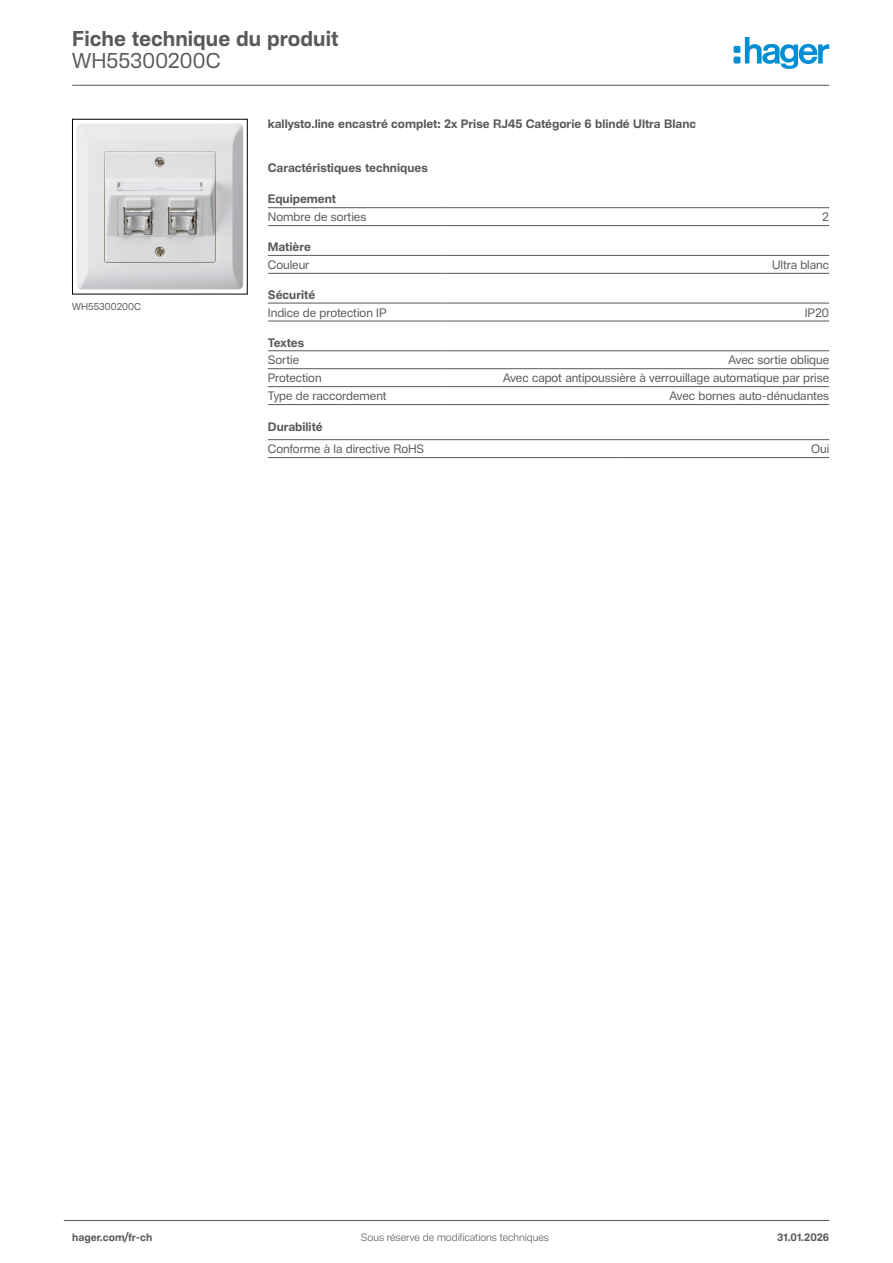
<style>
.page{position:relative;width:893px;height:1263px;background:#fff}
.page>*{position:absolute;margin:0;border:0;box-sizing:border-box;transform-origin:0 0}
.t1{font:700 21px "Hager Scale";color:#58595b}
.t2{font:21px "Hager Scale";color:#58595b}
.t3{font:12px "Hager Scale";color:#58595b}
.t4{font:700 12px "Hager Scale";color:#58595b}
.t5{font:300 10.5px "Hager Scale";color:#58595b}
.t6{font:700 10.5px "Hager Scale";color:#58595b}
.t7{font:9.75px "Hager Scale";color:#58595b}
</style>
<div class="page">
<hr style="left:64px;top:1220px;width:765px;height:1px;background:#58595b">
<hr style="left:72px;top:85px;width:757px;height:1px;background:#58595b">
<svg style="left:745px;top:37px;width:84px;height:32px"></svg>
<div style="left:733px;top:46px;width:7px;height:7px;background:#008fd5;border-radius:2px"></div>
<div style="left:733px;top:57px;width:7px;height:7px;background:#008fd5;border-radius:2px"></div>
<img style="left:77px;top:123px;width:166px;height:167px">
<hr style="left:268px;top:207px;width:177px;height:1px;background:#58595b">
<hr style="left:445px;top:207px;width:384px;height:1px;background:#58595b">
<hr style="left:268px;top:225px;width:177px;height:1px;background:#58595b">
<hr style="left:445px;top:225px;width:384px;height:1px;background:#58595b">
<hr style="left:268px;top:255px;width:177px;height:1px;background:#58595b">
<hr style="left:445px;top:255px;width:384px;height:1px;background:#58595b">
<hr style="left:268px;top:273px;width:177px;height:1px;background:#58595b">
<hr style="left:445px;top:273px;width:384px;height:1px;background:#58595b">
<hr style="left:268px;top:303px;width:177px;height:1px;background:#58595b">
<hr style="left:445px;top:303px;width:384px;height:1px;background:#58595b">
<hr style="left:268px;top:321px;width:177px;height:1px;background:#58595b">
<hr style="left:445px;top:321px;width:384px;height:1px;background:#58595b">
<hr style="left:268px;top:350px;width:177px;height:1px;background:#58595b">
<hr style="left:445px;top:350px;width:384px;height:1px;background:#58595b">
<hr style="left:268px;top:368px;width:177px;height:1px;background:#58595b">
<hr style="left:445px;top:368px;width:384px;height:1px;background:#58595b">
<hr style="left:268px;top:386px;width:177px;height:1px;background:#58595b">
<hr style="left:268px;top:404px;width:177px;height:1px;background:#58595b">
<hr style="left:445px;top:386px;width:384px;height:1px;background:#58595b">
<hr style="left:445px;top:404px;width:384px;height:1px;background:#58595b">
<hr style="left:268px;top:439px;width:350px;height:1px;background:#58595b">
<hr style="left:268px;top:457px;width:350px;height:1px;background:#58595b">
<hr style="left:618px;top:439px;width:211px;height:1px;background:#58595b">
<hr style="left:618px;top:457px;width:211px;height:1px;background:#58595b">
<h1 class="t1" style="left:72px;top:25px;width:268px">Fiche technique du produit</h1>
<h1 class="t2" style="left:72px;top:48px;width:150px">WH55300200C</h1>
<p class="t7" style="left:72px;top:301px;width:70px">WH55300200C</p>
<p class="t4" style="left:268px;top:117px;width:430px">kallysto.line encastré complet: 2x Prise RJ45 Catégorie 6 blindé Ultra Blanc</p>
<p class="t4" style="left:268px;top:160px;width:161px">Caractéristiques techniques</p>
<p class="t4" style="left:268px;top:192px;width:70px">Equipement</p>
<p class="t3" style="left:268px;top:210px;width:100px">Nombre de sorties</p>
<p class="t3" style="left:822px;top:210px;width:8px">2</p>
<p class="t4" style="left:268px;top:240px;width:45px">Matière</p>
<p class="t3" style="left:268px;top:258px;width:43px">Couleur</p>
<p class="t3" style="left:772px;top:258px;width:59px">Ultra blanc</p>
<p class="t4" style="left:268px;top:287px;width:49px">Sécurité</p>
<p class="t3" style="left:268px;top:305px;width:120px">Indice de protection IP</p>
<p class="t3" style="left:805px;top:305px;width:26px">IP20</p>
<p class="t4" style="left:268px;top:335px;width:38px">Textes</p>
<p class="t3" style="left:268px;top:353px;width:33px">Sortie</p>
<p class="t3" style="left:729px;top:353px;width:102px">Avec sortie oblique</p>
<p class="t3" style="left:268px;top:371px;width:55px">Protection</p>
<p class="t3" style="left:503px;top:371px;width:328px">Avec capot antipoussière à verrouillage automatique par prise</p>
<p class="t3" style="left:268px;top:389px;width:120px">Type de raccordement</p>
<p class="t3" style="left:669px;top:389px;width:161px">Avec bornes auto-dénudantes</p>
<p class="t4" style="left:268px;top:420px;width:56px">Durabilité</p>
<p class="t3" style="left:268px;top:442px;width:158px">Conforme à la directive RoHS</p>
<p class="t3" style="left:811px;top:442px;width:20px">Oui</p>
<p class="t6" style="left:72px;top:1231px;width:81px">hager.com/fr-ch</p>
<p class="t5" style="left:361px;top:1231px;width:190px">Sous réserve de modifications techniques</p>
<p class="t6" style="left:777px;top:1231px;width:53px">31.01.2026</p>
</div>
